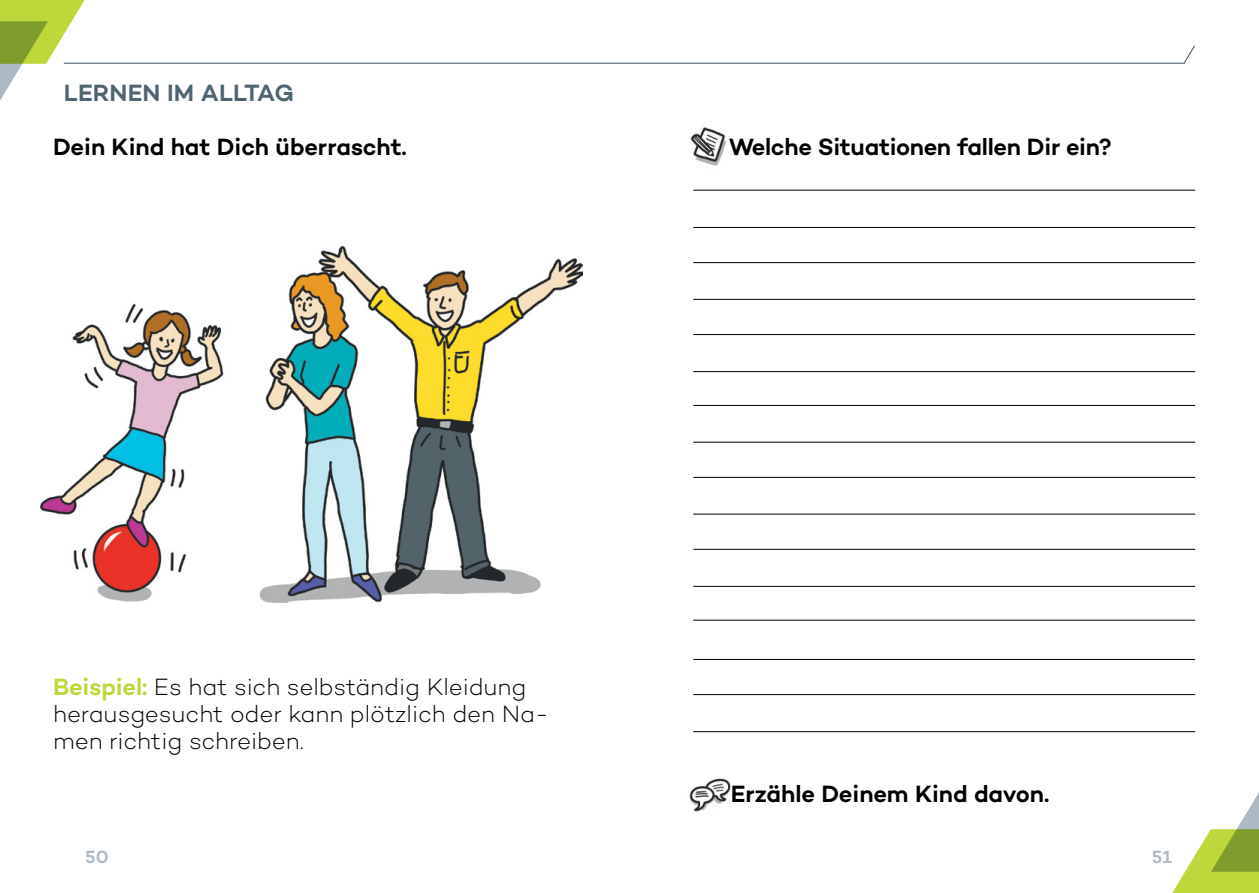
<style>
.page{position:relative;width:1259px;height:893px;background:#fff}
.page>*{position:absolute;margin:0;border:0;box-sizing:border-box;transform-origin:0 0}
.t1{font:300 24px/27px "Campton";letter-spacing:-.005em;color:#000}
.t2{font:600 24px "Campton";letter-spacing:-.01em;color:#000}
.t3{font:600 24px "Campton";letter-spacing:.01em;color:#4e6470}
.t4{font:600 18px "Campton";color:#abbac3}
.s1{font-weight:600;color:#bed73b}
</style>
<div class="page">
<svg style="left:1172px;top:792px;width:87px;height:101px"></svg>
<svg style="left:0;top:0;width:1195px;height:101px"></svg>
<img style="left:40px;top:246px;width:542px;height:356px">
<hr style="left:693px;top:586px;width:502px;height:1px;background:#000">
<hr style="left:693px;top:620px;width:502px;height:1px;background:#000">
<hr style="left:693px;top:227px;width:502px;height:1px;background:#000">
<hr style="left:693px;top:262px;width:502px;height:1px;background:#000">
<hr style="left:693px;top:299px;width:502px;height:1px;background:#000">
<hr style="left:693px;top:334px;width:502px;height:1px;background:#000">
<hr style="left:693px;top:371px;width:502px;height:1px;background:#000">
<hr style="left:693px;top:405px;width:502px;height:1px;background:#000">
<hr style="left:693px;top:442px;width:502px;height:1px;background:#000">
<hr style="left:693px;top:477px;width:502px;height:1px;background:#000">
<hr style="left:693px;top:514px;width:502px;height:1px;background:#000">
<hr style="left:693px;top:549px;width:502px;height:1px;background:#000">
<hr style="left:693px;top:731px;width:502px;height:1px;background:#000">
<hr style="left:693px;top:659px;width:502px;height:1px;background:#000">
<hr style="left:693px;top:694px;width:502px;height:1px;background:#000">
<hr style="left:693px;top:190px;width:502px;height:1px;background:#000">
<img style="left:689px;top:778px;width:42px;height:34px">
<img style="left:690px;top:127px;width:37px;height:39px">
<p class="t3" style="left:64px;top:78px;width:231px">Lernen im Alltag</p>
<p class="t2" style="left:53px;top:132px;width:355px">Dein Kind hat Dich überrascht.</p>
<p class="t2" style="left:729px;top:132px;width:384px">Welche Situationen fallen Dir ein?</p>
<p class="t1" style="left:53px;top:673px;width:497px"><span class="s1">Beispiel:</span> Es hat sich selbständig Kleidung herausgesucht oder kann plötzlich den Na&shy;men richtig schreiben.</p>
<p class="t2" style="left:731px;top:779px;width:320px">Erzähle Deinem Kind davon.</p>
<p class="t4" style="left:85px;top:845px;width:25px">50</p>
<p class="t4" style="left:1151px;top:845px;width:21px">51</p>
</div>
